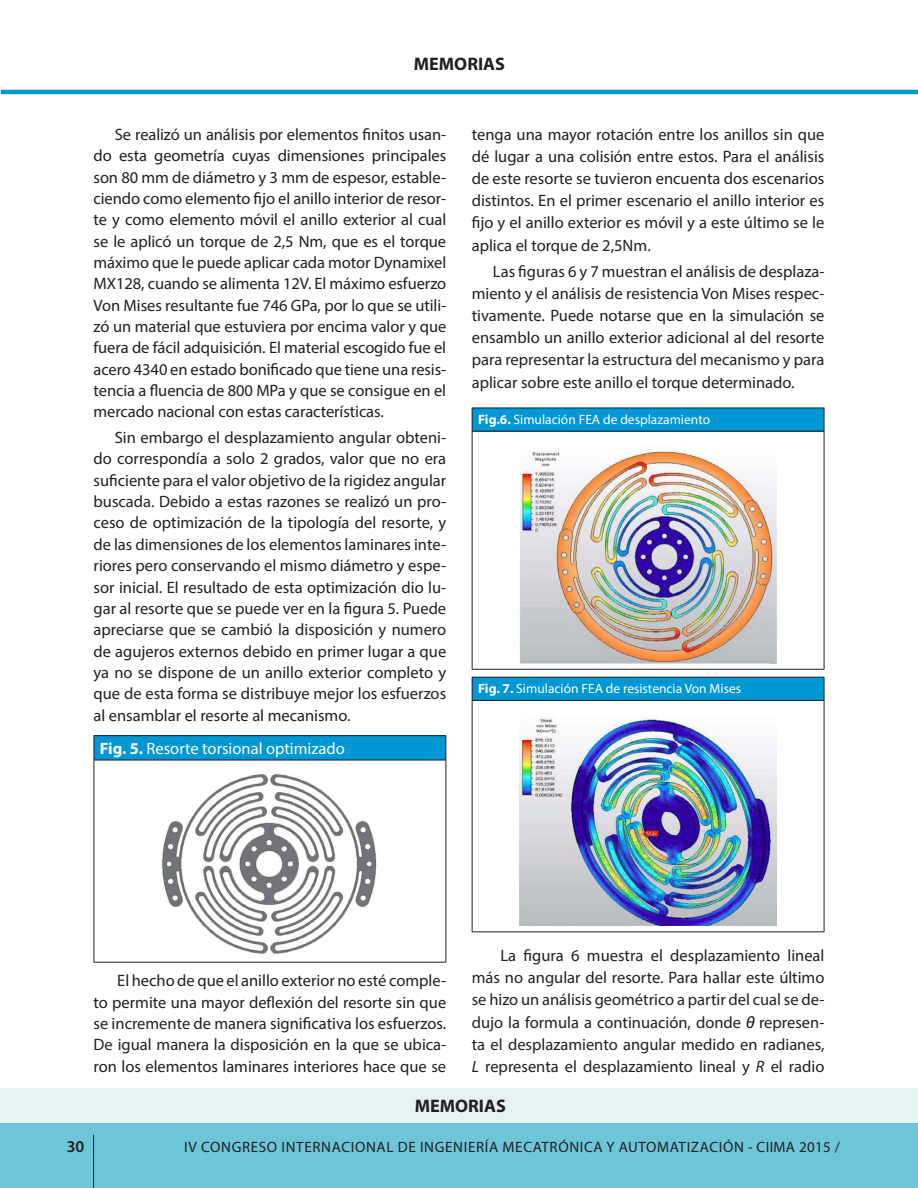
<style>
.page{position:relative;width:918px;height:1188px;background:#fff}
.page>*{position:absolute;margin:0;border:0;box-sizing:border-box;transform-origin:0 0}
.t1{font:700 18.15px "Myriad Pro";color:#231f20}
.t2{font:16.5px/21.3px "Myriad Pro";color:#231f20;text-align:justify}
.t3{font:16.5px "Myriad Pro";color:#fffefc}
.t4{font:600 16.5px "Myriad Pro";color:#231f20}
.t5{font:15px "Myriad Pro";letter-spacing:.045em;color:#231f20}
.t6{font:13.5px "Myriad Pro";color:#fffefc}
.s1{font-weight:700}
.s2{font-style:italic;color:#000}
.s3{font-style:italic}
</style>
<div class="page">
<div style="left:1px;top:1095px;width:917px;height:93px;background:#6dc5d8"></div>
<hr style="left:1px;top:90px;width:917px;height:4px;background:#0098d4">
<hr style="left:93px;top:1135px;width:1px;height:53px;background:#231f20">
<div style="left:0;top:1088px;width:918px;height:35px;background:#e5f2f3"></div>
<div style="left:94px;top:736px;width:352px;height:24px;background:#0098d4"></div>
<hr style="left:94px;top:735px;width:352px;height:1px;background:#231f20">
<svg style="left:94px;top:736px;width:1px;height:24px"></svg>
<hr style="left:94px;top:760px;width:351px;height:1px;background:#231f20">
<svg style="left:445px;top:736px;width:1px;height:24px"></svg>
<hr style="left:94px;top:760px;width:1px;height:202px;background:#231f20">
<hr style="left:445px;top:760px;width:1px;height:202px;background:#231f20">
<hr style="left:94px;top:962px;width:352px;height:1px;background:#231f20">
<img style="left:162px;top:774px;width:215px;height:180px">
<div style="left:472px;top:408px;width:352px;height:23px;background:#0098d4"></div>
<hr style="left:472px;top:408px;width:352px;height:1px;background:#231f20">
<svg style="left:472px;top:408px;width:1px;height:23px"></svg>
<hr style="left:472px;top:431px;width:352px;height:1px;background:#231f20">
<svg style="left:824px;top:408px;width:1px;height:23px"></svg>
<hr style="left:472px;top:432px;width:1px;height:237px;background:#231f20">
<hr style="left:824px;top:431px;width:1px;height:238px;background:#231f20">
<hr style="left:472px;top:669px;width:352px;height:1px;background:#231f20">
<img style="left:519px;top:450px;width:258px;height:213px">
<div style="left:472px;top:677px;width:352px;height:23px;background:#0098d4"></div>
<hr style="left:472px;top:677px;width:352px;height:1px;background:#231f20">
<svg style="left:472px;top:678px;width:1px;height:22px"></svg>
<hr style="left:472px;top:700px;width:352px;height:1px;background:#231f20">
<svg style="left:824px;top:678px;width:1px;height:22px"></svg>
<hr style="left:472px;top:701px;width:1px;height:230px;background:#231f20">
<hr style="left:824px;top:700px;width:1px;height:231px;background:#231f20">
<hr style="left:472px;top:931px;width:352px;height:1px;background:#231f20">
<img style="left:520px;top:718px;width:257px;height:208px">
<p class="t1" style="left:414px;top:52px;width:93px">MEMORIAS</p>
<p class="t2" style="left:94px;top:123px;width:354px;text-indent:21px">Se realizó un análisis por elementos finitos usan&shy;do esta geometría cuyas dimensiones principales son 80 mm de diámetro y 3 mm de espesor, estable&shy;ciendo como elemento fijo el anillo interior de resor&shy;te y como elemento móvil el anillo exterior al cual se le aplicó un torque de 2,5 Nm, que es el torque máximo que le puede aplicar cada motor Dynamixel MX128, cuando se alimenta 12V. El máximo esfuerzo Von Mises resultante fue 746 GPa, por lo que se utili&shy;zó un material que estuviera por encima valor y que fuera de fácil adquisición. El material escogido fue el acero 4340 en estado bonificado que tiene una resis&shy;tencia a fluencia de 800 MPa y que se consigue en el mercado nacional con estas características.</p>
<p class="t2" style="left:94px;top:427px;width:354px;text-indent:21px">Sin embargo el desplazamiento angular obteni&shy;do correspondía a solo 2 grados, valor que no era suficiente para el valor objetivo de la rigidez angular buscada. Debido a estas razones se realizó un pro&shy;ceso de optimización de la tipología del resorte, y de las dimensiones de los elementos laminares inte&shy;riores pero conservando el mismo diámetro y espe&shy;sor inicial. El resultado de esta optimización dio lu&shy;gar al resorte que se puede ver en la figura 5. Puede apreciarse que se cambió la disposición y numero de agujeros externos debido en primer lugar a que ya no se dispone de un anillo exterior completo y que de esta forma se distribuye mejor los esfuerzos al ensamblar el resorte al mecanismo.</p>
<p class="t3" style="left:100px;top:738px;width:246px"><span class="s1">Fig. 5.</span> Resorte torsional optimizado</p>
<p class="t2" style="left:472px;top:123px;width:354px;line-height:22.2px">tenga una mayor rotación entre los anillos sin que dé lugar a una colisión entre estos. Para el análisis de este resorte se tuvieron encuenta dos escenarios distintos. En el primer escenario el anillo interior es fijo y el anillo exterior es móvil y a este último se le aplica el torque de 2,5Nm.</p>
<p class="t2" style="left:472px;top:260px;width:354px;line-height:22.2px;text-indent:21px">Las figuras 6 y 7 muestran el análisis de desplaza&shy;miento y el análisis de resistencia Von Mises respec&shy;tivamente. Puede notarse que en la simulación se ensamblo un anillo exterior adicional al del resorte para representar la estructura del mecanismo y para aplicar sobre este anillo el torque determinado.</p>
<p class="t6" style="left:478px;top:411px;width:234px"><span class="s1">Fig.6.</span> Simulación FEA de desplazamiento</p>
<p class="t6" style="left:478px;top:680px;width:265px"><span class="s1">Fig. 7.</span> Simulación FEA de resistencia Von Mises</p>
<p class="t2" style="left:94px;top:970px;width:354px;text-indent:24px">El hecho de que el anillo exterior no esté comple&shy;to permite una mayor deflexión del resorte sin que se incremente de manera significativa los esfuerzos.<br>De igual manera la disposición en la que se ubica&shy;ron los elementos laminares interiores hace que se</p>
<p class="t2" style="left:472px;top:944px;width:354px;line-height:22.2px;text-indent:29px">La figura 6 muestra el desplazamiento lineal más no angular del resorte. Para hallar este último se hizo un análisis geométrico a partir del cual se de&shy;dujo la formula a continuación, donde <span class="s2">θ</span> represen&shy;ta el desplazamiento angular medido en radianes, <span class="s3">L</span> representa el desplazamiento lineal y <span class="s3">R</span> el radio</p>
<p class="t1" style="left:415px;top:1094px;width:93px">MEMORIAS</p>
<p class="t4" style="left:67px;top:1136px;width:19px">30</p>
<p class="t5" style="left:184px;top:1138px;width:657px">IV CONGRESO INTERNACIONAL DE INGENIERÍA MECATRÓNICA Y AUTOMATIZACIÓN - CIIMA 2015 /</p>
</div>
